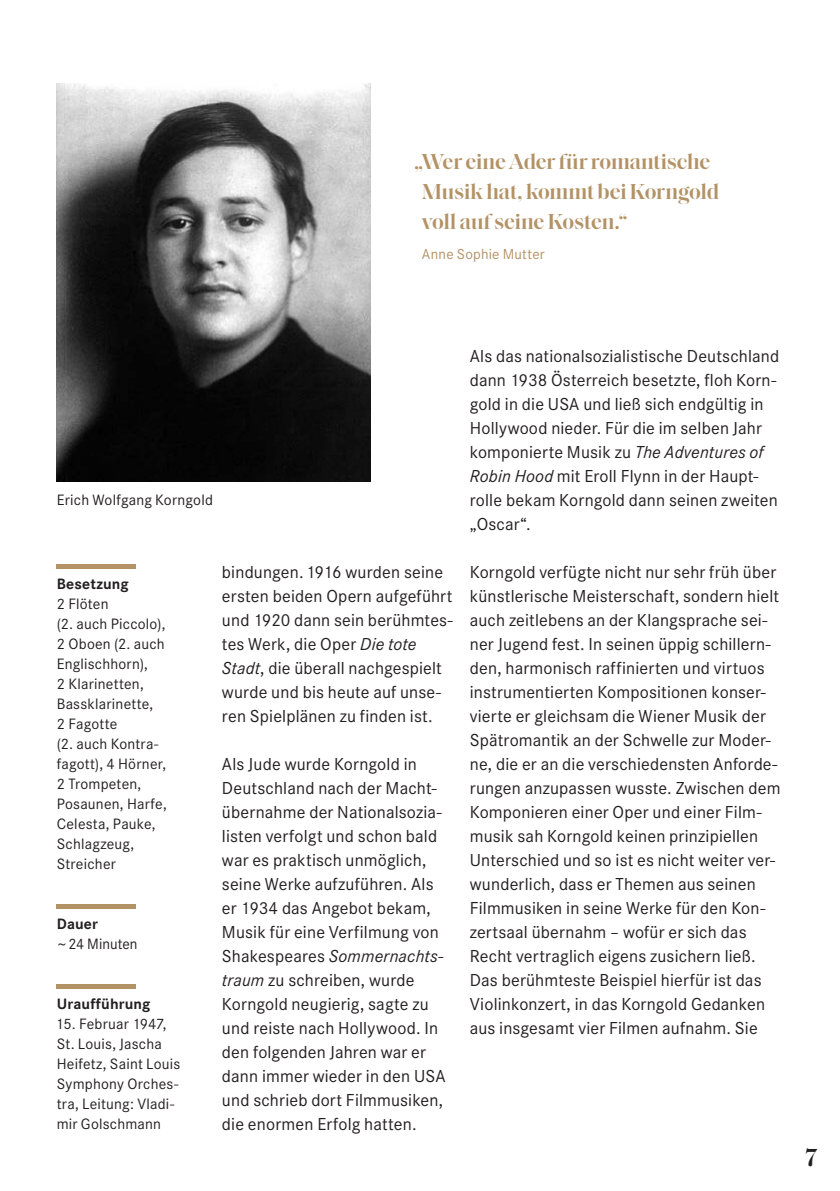
<style>
.page{position:relative;width:840px;height:1191px;background:#fff}
.page>*{position:absolute;margin:0;border:0;box-sizing:border-box;transform-origin:0 0}
.t1{font:600 25px "Saol Display";color:#231f20}
.Zitat_gold_11pt{font:600 22px/30px "Saol Display";letter-spacing:-.01em;color:#b39265}
.Fließtext_9pt{font:18px/24px "Corporate S Pro";letter-spacing:.01em;color:#231f20}
.Besetzungspalte_Text_7_8pt{font:15.6px/20px "Corporate S";letter-spacing:.015em;color:#231f20}
.BU_Konsultationsgröße_7_8pt{font:15.6px "Corporate S";letter-spacing:.01em;color:#231f20}
.Besetzungspalte_Text_7_8pt-2{font:700 15.6px "Corporate S";letter-spacing:.01em;color:#231f20}
.Zitat_gold_11pt-2{font:15px "Corporate S";letter-spacing:.015em;color:#b39265}
.s1{font-style:italic}
</style>
<div class="page">
<img style="left:57px;top:84px;width:313px;height:397px">
<hr style="left:57px;top:564px;width:79px;height:4px;background:#b39265">
<hr style="left:57px;top:904px;width:79px;height:4px;background:#b39265">
<hr style="left:57px;top:984px;width:79px;height:4px;background:#b39265">
<p class="Zitat_gold_11pt" style="left:421px;top:145px;width:298px;text-indent:-8px">„Wer eine Ader für romantische<br>Musik hat, kommt bei Korngold voll auf seine Kosten.“</p>
<p class="Zitat_gold_11pt-2" style="left:421px;top:245px;width:124px">Anne Sophie Mutter</p>
<p class="BU_Konsultationsgröße_7_8pt" style="left:57px;top:489px;width:158px">Erich Wolfgang Korngold</p>
<p class="Besetzungspalte_Text_7_8pt-2" style="left:57px;top:574px;width:74px">Besetzung</p>
<p class="Besetzungspalte_Text_7_8pt" style="left:57px;top:593px;width:111px">2 Flöten<br>(2. auch Piccolo),<br>2 Oboen (2. auch<br>Englischhorn),<br>2 Klarinetten,<br>Bassklarinette,<br>2 Fagotte<br>(2. auch Kontra&shy;fagott), 4 Hörner,<br>2 Trompeten,<br>Posaunen, Harfe,<br>Celesta, Pauke,<br>Schlagzeug,<br>Streicher</p>
<p class="Besetzungspalte_Text_7_8pt-2" style="left:57px;top:914px;width:43px">Dauer</p>
<p class="BU_Konsultationsgröße_7_8pt" style="left:57px;top:933px;width:82px">~24 Minuten</p>
<p class="Besetzungspalte_Text_7_8pt-2" style="left:57px;top:994px;width:95px">Uraufführung</p>
<p class="Besetzungspalte_Text_7_8pt" style="left:56px;top:1013px;width:126px">15. Februar 1947,<br>St. Louis, Jascha<br>Heifetz, Saint Louis<br>Symphony Orches&shy;tra, Leitung: Vladi&shy;mir Golschmann</p>
<p class="Fließtext_9pt" style="left:222px;top:558px;width:232px">bindungen. 1916 wurden seine ersten beiden Opern aufgeführt und 1920 dann sein berühmtes&shy;tes Werk, die Oper <span class="s1">Die tote<br>Stadt</span>, die überall nachgespielt wurde und bis heute auf unse&shy;ren Spielplänen zu finden ist.</p>
<p class="Fließtext_9pt" style="left:222px;top:750px;width:225px">Als Jude wurde Korngold in<br>Deutschland nach der Macht&shy;übernahme der Nationalsozia&shy;listen verfolgt und schon bald war es praktisch unmöglich, seine Werke aufzuführen. Als er 1934 das Angebot bekam,<br>Musik für eine Verfilmung von<br>Shakespeares <span class="s1">Sommernachts&shy;traum</span> zu schreiben, wurde<br>Korngold neugierig, sagte zu und reiste nach Hollywood. In den folgenden Jahren war er dann immer wieder in den USA und schrieb dort Filmmusiken, die enormen Erfolg hatten.</p>
<p class="Fließtext_9pt" style="left:469px;top:342px;width:311px">Als das nationalsozialistische Deutschland dann 1938 Österreich besetzte, floh Korn&shy;gold in die USA und ließ sich endgültig in Hollywood nieder. Für die im selben Jahr komponierte Musik zu <span class="s1">The Adventures of Robin Hood</span> mit Eroll Flynn in der Haupt&shy;rolle bekam Korngold dann seinen zweiten „Oscar“.</p>
<p class="Fließtext_9pt" style="left:469px;top:558px;width:312px">Korngold verfügte nicht nur sehr früh über künstlerische Meisterschaft, sondern hielt auch zeitlebens an der Klangsprache sei&shy;ner Jugend fest. In seinen üppig schillern&shy;den, harmonisch raffinierten und virtuos instrumentierten Kompositionen konser&shy;vierte er gleichsam die Wiener Musik der Spätromantik an der Schwelle zur Moder&shy;ne, die er an die verschiedensten Anforde&shy;rungen anzupassen wusste. Zwischen dem Komponieren einer Oper und einer Film&shy;musik sah Korngold keinen prinzipiellen Unterschied und so ist es nicht weiter ver&shy;wunderlich, dass er Themen aus seinen Filmmusiken in seine Werke für den Kon&shy;zertsaal übernahm – wofür er sich das Recht vertraglich eigens zusichern ließ.<br>Das berühmteste Beispiel hierfür ist das Violinkonzert, in das Korngold Gedanken aus insgesamt vier Filmen aufnahm. Sie</p>
<h1 class="t1" style="left:805px;top:1138px;width:13px">7</h1>
</div>
